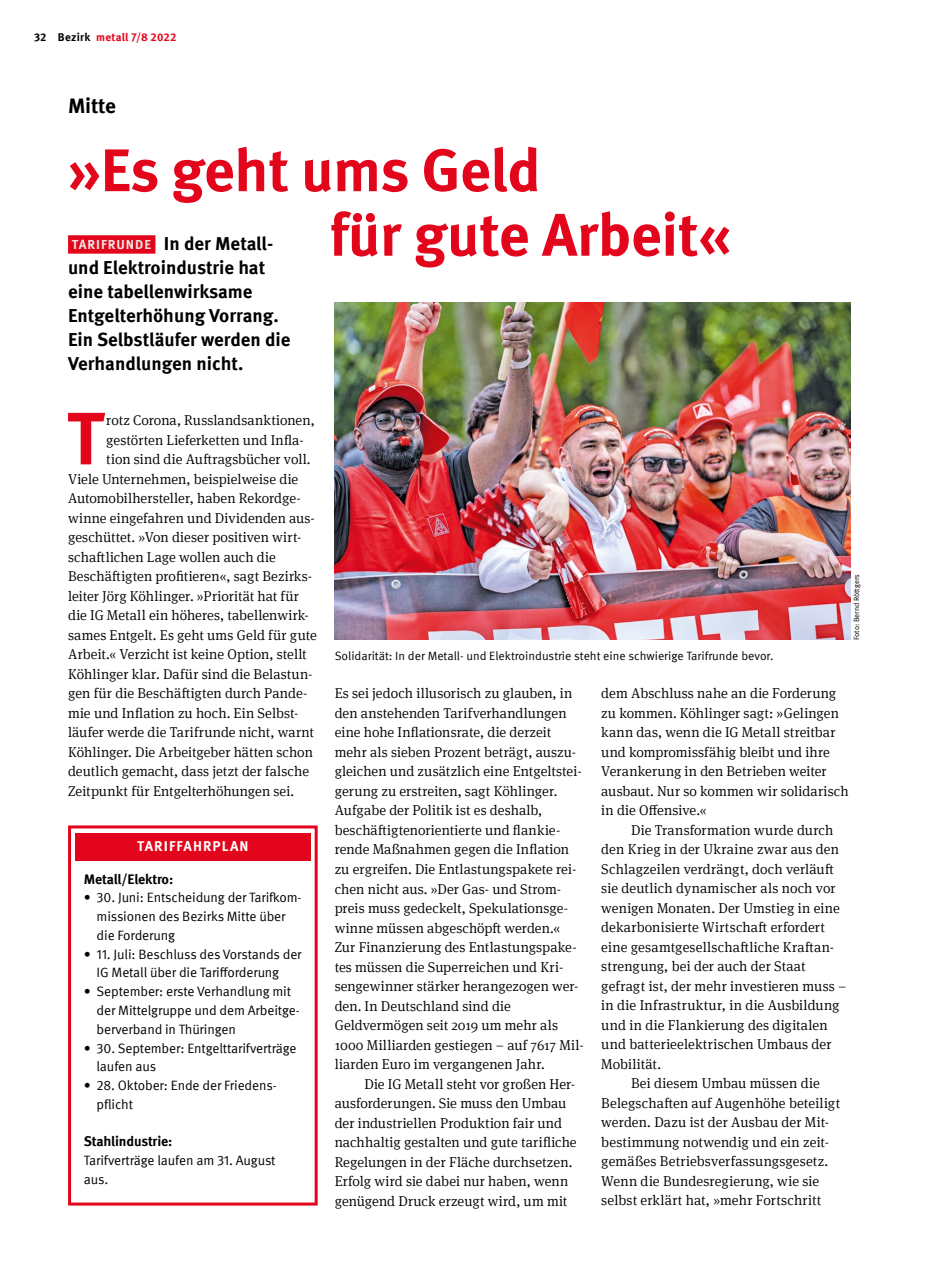
<style>
.page{position:relative;width:936px;height:1285px;background:#fff}
.page>*{position:absolute;margin:0;border:0;box-sizing:border-box;transform-origin:0 0}
.t1{font:700 74.1px "Meta IGM";color:#e3051b}
.t2{font:700 60px/64.5px "Meta IGM";letter-spacing:-.01em;color:#e3051b}
.t3{font:700 21px "Meta IGM";letter-spacing:-.01em;color:#000}
.t4{font:700 18.75px/24px "Meta IGM";color:#000}
.t5{font:300 14.25px/19.5px "Meta Serif IGM";color:#000}
.t6{font:300 14.25px "Meta Serif IGM";letter-spacing:.02em;color:#000}
.t7{font:700 14.25px "Meta IGM";letter-spacing:.07em;color:#fff}
.t8{font:700 13.8px "Meta IGM";letter-spacing:-.015em;color:#000}
.t9{font:13.5px/18.8px "Meta IGM";letter-spacing:-.01em;color:#000}
.t10{font:12px "Meta IGM";color:#000}
.t11{font:700 11.25px "Meta IGM";letter-spacing:.015em;color:#e3051b}
.t12{font:7.5px "Meta IGM";color:#000}
.s1{color:#000}
.s2{font-size:13.2px;color:#e9e8e4}
</style>
<div class="page">
<div style="left:68px;top:235px;width:87px;height:18px;background:#e3051b"></div>
<img style="left:334px;top:303px;width:516px;height:337px">
<div style="left:75px;top:832px;width:235px;height:28px;background:#e3051b"></div>
<div style="left:68px;top:825px;width:249px;height:380px;border:3px solid #e3051b"></div>
<p class="t11" style="left:34px;top:28px;width:144px"><span class="s1">32 Bezirk</span> metall 7/8 2022</p>
<h3 class="t3" style="left:68px;top:89px;width:49px">Mitte</h3>
<h2 class="t2" style="left:330px;top:134px;width:403px;text-indent:-261px">»Es geht ums Geld<br>für gute Arbeit«</h2>
<h3 class="t4" style="left:68px;top:230px;width:224px"><span class="s2">TARIFRUNDE</span> In der Metall&shy;und Elektroindustrie hat eine tabellenwirksame<br>Entgelterhöhung Vorrang.<br>Ein Selbstläufer werden die<br>Verhandlungen nicht.</h3>
<h1 class="t1" style="left:67px;top:380px;width:39px">T</h1>
<p class="t5" style="left:106px;top:410px;width:210px">rotz Corona, Russlandsanktionen,</p>
<p class="t5" style="left:106px;top:429px;width:199px">gestörten Lieferketten und Infla-</p>
<p class="t5" style="left:106px;top:449px;width:206px">tion sind die Auftragsbücher voll.</p>
<p class="t5" style="left:68px;top:468px;width:232px">Viele Unternehmen, beispielweise die</p>
<p class="t5" style="left:68px;top:488px;width:234px">Automobilhersteller, haben Rekordge-</p>
<p class="t5" style="left:68px;top:507px;width:248px">winne eingefahren und Dividenden aus-</p>
<p class="t5" style="left:68px;top:527px;width:235px">geschüttet. »Von dieser positiven wirt-</p>
<p class="t5" style="left:68px;top:546px;width:209px">schaftlichen Lage wollen auch die</p>
<p class="t5" style="left:68px;top:566px;width:245px">Beschäftigten profitieren«, sagt Bezirks-</p>
<p class="t5" style="left:68px;top:585px;width:232px">leiter Jörg Köhlinger. »Priorität hat für</p>
<p class="t5" style="left:68px;top:605px;width:242px">die IG Metall ein höheres, tabellenwirk-</p>
<p class="t5" style="left:68px;top:624px;width:250px">sames Entgelt. Es geht ums Geld für gute</p>
<p class="t5" style="left:68px;top:644px;width:240px">Arbeit.« Verzicht ist keine Option, stellt</p>
<p class="t5" style="left:68px;top:663px;width:246px">Köhlinger klar. Dafür sind die Belastun-</p>
<p class="t5" style="left:68px;top:683px;width:241px">gen für die Beschäftigten durch Pande-</p>
<p class="t5" style="left:68px;top:702px;width:232px">mie und Inflation zu hoch. Ein Selbst-</p>
<p class="t5" style="left:68px;top:722px;width:247px">läufer werde die Tarifrunde nicht, warnt</p>
<p class="t5" style="left:68px;top:741px;width:246px">Köhlinger. Die Arbeitgeber hätten schon</p>
<p class="t5" style="left:68px;top:761px;width:242px">deutlich gemacht, dass jetzt der falsche</p>
<p class="t5" style="left:68px;top:780px;width:228px">Zeitpunkt für Entgelterhöhungen sei.</p>
<p class="t7" style="left:137px;top:835px;width:113px">TARIFFAHRPLAN</p>
<p class="t8" style="left:84px;top:867px;width:91px">Metall/Elektro:</p>
<p class="t9" style="left:97px;top:887px;width:206px;text-indent:-13px">• 30. Juni: Entscheidung der Tarifkom&shy;missionen des Bezirks Mitte über die Forderung</p>
<p class="t9" style="left:97px;top:943px;width:206px;text-indent:-13px">• 11. Juli: Beschluss des Vorstands der<br>IG Metall über die Tarifforderung</p>
<p class="t9" style="left:97px;top:981px;width:205px;text-indent:-13px">• September: erste Verhandlung mit der Mittelgruppe und dem Arbeitge&shy;berverband in Thüringen</p>
<p class="t9" style="left:97px;top:1037px;width:201px;text-indent:-13px">• 30. September: Entgelttarifverträge laufen aus</p>
<p class="t9" style="left:97px;top:1074px;width:182px;text-indent:-13px">• 28. Oktober: Ende der Friedens&shy;pflicht</p>
<p class="t8" style="left:84px;top:1130px;width:90px">Stahlindustrie:</p>
<p class="t9" style="left:84px;top:1149px;width:193px">Tarifverträge laufen am 31. August aus.</p>
<p class="t10" style="left:334px;top:646px;width:440px">Solidarität: In der Metall- und Elektroindustrie steht eine schwierige Tarifrunde bevor.</p>
<p class="t12" style="left:850px;top:640px;width:67px;rotate:-90deg">Foto: Bernd Röttgers</p>
<p class="t5" style="left:334px;top:683px;width:250px">Es sei jedoch illusorisch zu glauben, in den anstehenden Tarifverhandlungen eine hohe Inflationsrate, die derzeit mehr als sieben Prozent beträgt, auszu&shy;gleichen und zusätzlich eine Entgeltstei&shy;gerung zu erstreiten, sagt Köhlinger.<br>Aufgabe der Politik ist es deshalb, beschäftigtenorientierte und flankie&shy;rende Maßnahmen gegen die Inflation zu ergreifen. Die Entlastungspakete rei&shy;chen nicht aus. »Der Gas- und Strom&shy;preis muss gedeckelt, Spekulationsge&shy;winne müssen abgeschöpft werden.« Zur Finanzierung des Entlastungspake&shy;tes müssen die Superreichen und Kri&shy;sengewinner stärker herangezogen wer&shy;den. In Deutschland sind die Geldvermögen seit 2019 um mehr als 1000 Milliarden gestiegen – auf 7617 Mil&shy;liarden Euro im vergangenen Jahr.</p>
<p class="t5" style="left:335px;top:1072px;width:243px;text-indent:30px">Die IG Metall steht vor großen Her&shy;ausforderungen. Sie muss den Umbau der industriellen Produktion fair und nachhaltig gestalten und gute tarifliche Regelungen in der Fläche durchsetzen.<br>Erfolg wird sie dabei nur haben, wenn genügend Druck erzeugt wird, um mit</p>
<p class="t5" style="left:601px;top:682px;width:249px">dem Abschluss nahe an die Forderung zu kommen. Köhlinger sagt: »Gelingen kann das, wenn die IG Metall streitbar und kompromissfähig bleibt und ihre Verankerung in den Betrieben weiter ausbaut. Nur so kommen wir solidarisch in die Offensive.«</p>
<p class="t5" style="left:631px;top:819px;width:204px">Die Transformation wurde durch</p>
<p class="t5" style="left:601px;top:838px;width:239px">den Krieg in der Ukraine zwar aus den</p>
<p class="t5" style="left:601px;top:858px;width:234px">Schlagzeilen verdrängt, doch verläuft</p>
<p class="t5" style="left:601px;top:877px;width:236px">sie deutlich dynamischer als noch vor</p>
<p class="t5" style="left:601px;top:897px;width:240px">wenigen Monaten. Der Umstieg in eine</p>
<p class="t5" style="left:601px;top:916px;width:225px">dekarbonisierte Wirtschaft erfordert</p>
<p class="t5" style="left:601px;top:936px;width:234px">eine gesamtgesellschaftliche Kraftan-</p>
<p class="t5" style="left:601px;top:955px;width:206px">strengung, bei der auch der Staat</p>
<p class="t5" style="left:601px;top:975px;width:247px">gefragt ist, der mehr investieren muss –</p>
<p class="t6" style="left:601px;top:995px;width:240px">in die Infrastruktur, in die Ausbildung</p>
<p class="t5" style="left:601px;top:1014px;width:228px">und in die Flankierung des digitalen</p>
<p class="t5" style="left:601px;top:1033px;width:232px">und batterieelektrischen Umbaus der</p>
<p class="t5" style="left:601px;top:1053px;width:61px">Mobilität.</p>
<p class="t5" style="left:631px;top:1072px;width:190px">Bei diesem Umbau müssen die</p>
<p class="t5" style="left:601px;top:1092px;width:240px">Belegschaften auf Augenhöhe beteiligt</p>
<p class="t5" style="left:601px;top:1111px;width:229px">werden. Dazu ist der Ausbau der Mit-</p>
<p class="t5" style="left:601px;top:1131px;width:229px">bestimmung notwendig und ein zeit-</p>
<p class="t5" style="left:601px;top:1150px;width:228px">gemäßes Betriebsverfassungsgesetz.</p>
<p class="t5" style="left:601px;top:1170px;width:219px">Wenn die Bundesregierung, wie sie</p>
<p class="t5" style="left:601px;top:1189px;width:221px">selbst erklärt hat, »mehr Fortschritt</p>
</div>
